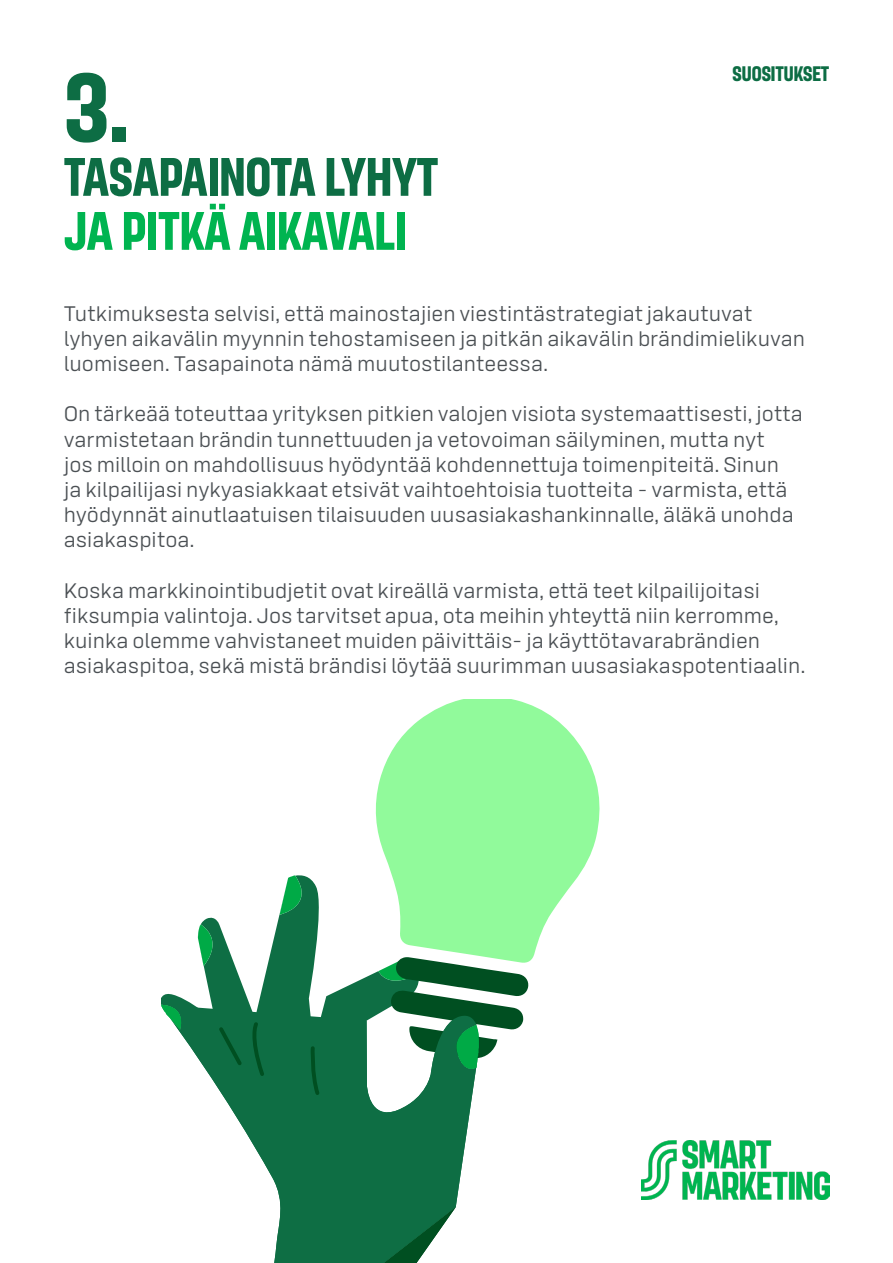
<style>
.page{position:relative;width:893px;height:1263px;background:#fff}
.page>*{position:absolute;margin:0;border:0;box-sizing:border-box;transform-origin:0 0}
.t1{font:700 97.5px "S Bonus Display";color:#0d6d44}
.t2{font:700 54px "S Bonus Display";letter-spacing:-.005em;color:#0d6d44}
.t3{font:700 54px "S Bonus Display";color:#00b450}
.t4{font:21px/25.2px "S Bonus Text";color:#4b5054}
.t5{font:700 21px "S Bonus Display";color:#0d6d44}
</style>
<div class="page">
<img style="left:642px;top:1140px;width:187px;height:59px">
<svg style="left:162px;top:886px;width:216px;height:118px"></svg>
<svg style="left:280px;top:875px;width:36px;height:40px"></svg>
<svg style="left:198px;top:924px;width:27px;height:42px"></svg>
<svg style="left:373px;top:699px;width:226px;height:264px;fill:#91fa9b"></svg>
<svg style="left:178px;top:1004px;width:298px;height:259px;fill:#0e6e44"></svg>
<svg style="left:162px;top:1004px;width:25px;height:26px"></svg>
<svg style="left:378px;top:956px;width:151px;height:119px"></svg>
<svg style="left:327px;top:1207px;width:129px;height:56px;background:#30805b"></svg>
<svg style="left:309px;top:1044px;width:13px;height:54px"></svg>
<svg style="left:217px;top:1020px;width:50px;height:59px;background:#0c6a3f"></svg>
<p class="t1" style="left:64px;top:47px;width:66px">3.</p>
<p class="t2" style="left:64px;top:144px;width:376px">TASAPAINOTA LYHYT</p>
<p class="t3" style="left:64px;top:198px;width:345px">JA PITKÄ AIKAVALI</p>
<p class="t5" style="left:732px;top:60px;width:98px">SUOSITUKSET</p>
<p class="t4" style="left:64px;top:301px;width:743px">Tutkimuksesta selvisi, että mainostajien viestintästrategiat jakautuvat lyhyen aikavälin myynnin tehostamiseen ja pitkän aikavälin brändimielikuvan luomiseen. Tasapainota nämä muutostilanteessa.</p>
<p class="t4" style="left:64px;top:402px;width:740px">On tärkeää toteuttaa yrityksen pitkien valojen visiota systemaattisesti, jotta varmistetaan brändin tunnettuuden ja vetovoiman säilyminen, mutta nyt<br>jos milloin on mahdollisuus hyödyntää kohdennettuja toimenpiteitä. Sinun<br>ja kilpailijasi nykyasiakkaat etsivät vaihtoehtoisia tuotteita - varmista, että hyödynnät ainutlaatuisen tilaisuuden uusasiakashankinnalle, äläkä unohda asiakaspitoa.</p>
<p class="t4" style="left:64px;top:578px;width:743px">Koska markkinointibudjetit ovat kireällä varmista, että teet kilpailijoitasi fiksumpia valintoja. Jos tarvitset apua, ota meihin yhteyttä niin kerromme, kuinka olemme vahvistaneet muiden päivittäis- ja käyttötavarabrändien asiakaspitoa, sekä mistä brändisi löytää suurimman uusasiakaspotentiaalin.</p>
</div>
